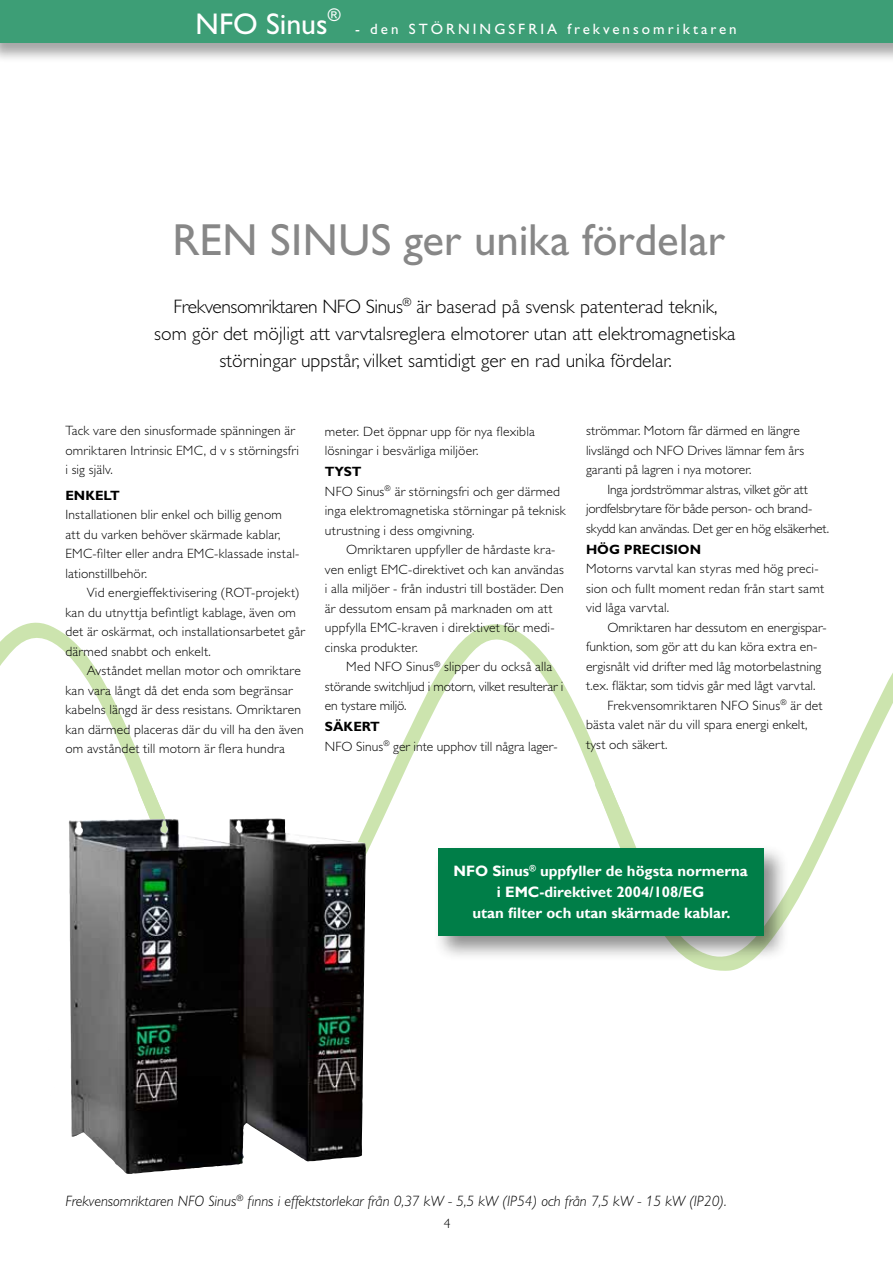
<style>
.page{position:relative;width:893px;height:1263px;background:#fff}
.page>*{position:absolute;margin:0;border:0;box-sizing:border-box;transform-origin:0 0}
.t1{font:45px "Gill Alt One";color:#878787}
.t2{font:30px "Gill Alt One";color:#fff}
.t3{font:300 19.5px/27px "Gill Alt One";color:#000;text-align:center}
.t4{font:italic 300 15px "Gill Alt One";color:#000}
.t5{font:700 15px/21px "Gill Sans";color:#fff;text-align:center}
.t6{font:15px "Gill Alt One";letter-spacing:.2em;color:#fff}
.t7{font:300 13.5px/19.5px "Gill Alt One";letter-spacing:.015em;color:#000}
.t8{font:300 13.5px/19.5px "Gill Alt One";letter-spacing:-.01em;color:#000}
.t9{font:700 13.5px "Gill Alt One";color:#000}
.s1{font-weight:700}
</style>
<div class="page">
<svg style="left:0;top:622px;width:135px;height:159px"></svg>
<svg style="left:135px;top:624px;width:457px;height:351px"></svg>
<svg style="left:592px;top:673px;width:301px;height:298px"></svg>
<div style="left:0;top:0;width:893px;height:63px;background:#000;opacity:.35"></div>
<div style="left:0;top:0;width:893px;height:42px;background:#3d9e76"></div>
<img style="left:68px;top:818px;width:242px;height:356px">
<div style="left:433px;top:843px;width:356px;height:119px;background:#000;opacity:.45"></div>
<div style="left:438px;top:848px;width:325px;height:88px;background:#007e48"></div>
<h2 class="t2" style="left:196px;top:7px;width:147px">NFO Sinus<sup>®</sup></h2>
<p class="t6" style="left:355px;top:20px;width:383px">- den STÖRNINGSFRIA frekvensomriktaren</p>
<h1 class="t1" style="left:172px;top:214px;width:555px">REN SINUS ger unika fördelar</h1>
<h3 class="t3" style="left:154px;top:293px;width:583px">Frekvensomriktaren NFO Sinus<sup>®</sup> är baserad på svensk patenterad teknik, som gör det möjligt att varvtalsreglera elmotorer utan att elektromagnetiska störningar uppstår, vilket samtidigt ger en rad unika fördelar.</h3>
<p class="t7" style="left:65px;top:421px;width:235px">Tack vare den sinusformade spänningen är omriktaren Intrinsic EMC, d v s störningsfri i sig själv.</p>
<p class="t9" style="left:65px;top:487px;width:56px">ENKELT</p>
<p class="t7" style="left:65px;top:505px;width:236px">Installationen blir enkel och billig genom att du varken behöver skärmade kablar, EMC-filter eller andra EMC-klassade instal&shy;lationstillbehör.</p>
<p class="t7" style="left:65px;top:583px;width:241px;text-indent:21px">Vid energieffektivisering (ROT-projekt) kan du utnyttja befintligt kablage, även om det är oskärmat, och installationsarbetet går därmed snabbt och enkelt.</p>
<p class="t7" style="left:65px;top:661px;width:240px;text-indent:21px">Avståndet mellan motor och omriktare kan vara långt då det enda som begränsar kabelns längd är dess resistans. Omriktaren kan därmed placeras där du vill ha den även om avståndet till motorn är flera hundra</p>
<p class="t7" style="left:325px;top:421px;width:211px">meter. Det öppnar upp för nya flexibla lösningar i besvärliga miljöer.</p>
<p class="t7" style="left:325px;top:462px;width:242px"><span class="s1">TYST<br></span>NFO Sinus<sup>®</sup> är störningsfri och ger därmed inga elektromagnetiska störningar på teknisk utrustning i dess omgivning.</p>
<p class="t7" style="left:325px;top:540px;width:241px;text-indent:21px">Omriktaren uppfyller de hårdaste kra&shy;ven enligt EMC‑direktivet och kan användas i alla miljöer - från industri till bostäder. Den är dessutom ensam på marknaden om att uppfylla EMC-kraven i direktivet för medi&shy;cinska produkter.</p>
<p class="t7" style="left:325px;top:657px;width:240px;text-indent:21px">Med NFO Sinus<sup>®</sup> slipper du också alla störande switchljud i motorn, vilket resulterar i en tystare miljö.</p>
<p class="t7" style="left:325px;top:717px;width:233px"><span class="s1">SÄKERT<br></span>NFO Sinus<sup>®</sup> ger inte upphov till några lager-</p>
<p class="t7" style="left:586px;top:421px;width:220px">strömmar. Motorn får därmed en längre livslängd och NFO Drives lämnar fem års garanti på lagren i nya motorer.</p>
<p class="t8" style="left:586px;top:479px;width:245px;text-indent:21px">Inga jordströmmar alstras, vilket gör att jordfelsbrytare för både person- och brand&shy;skydd kan användas. Det ger en hög elsäkerhet.</p>
<p class="t9" style="left:586px;top:541px;width:117px">HÖG PRECISION</p>
<p class="t7" style="left:586px;top:559px;width:240px">Motorns varvtal kan styras med hög preci&shy;sion och fullt moment redan från start samt vid låga varvtal.</p>
<p class="t7" style="left:607px;top:617px;width:221px">Omriktaren har dessutom en energispar-</p>
<p class="t7" style="left:586px;top:637px;width:233px">funktion, som gör att du kan köra extra en-</p>
<p class="t7" style="left:586px;top:656px;width:237px">ergisnålt vid drifter med låg motorbelastning</p>
<p class="t7" style="left:586px;top:676px;width:231px">t.ex. fläktar, som tidvis går med lågt varvtal.</p>
<p class="t7" style="left:607px;top:695px;width:217px">Frekvensomriktaren NFO Sinus<sup>®</sup> är det</p>
<p class="t7" style="left:586px;top:715px;width:223px">bästa valet när du vill spara energi enkelt,</p>
<p class="t7" style="left:586px;top:734px;width:83px">tyst och säkert.</p>
<p class="t5" style="left:453px;top:860px;width:296px">NFO Sinus<sup>®</sup> uppfyller de högsta normerna i EMC-direktivet 2004/108/EG<br>utan filter och utan skärmade kablar.</p>
<p class="t4" style="left:65px;top:1192px;width:663px">Frekvensomriktaren NFO Sinus<sup>®</sup> finns i effektstorlekar från 0,37 kW - 5,5 kW (IP54) och från 7,5 kW - 15 kW (IP20).</p>
<p class="t7" style="left:444px;top:1214px;width:8px">4</p>
</div>
